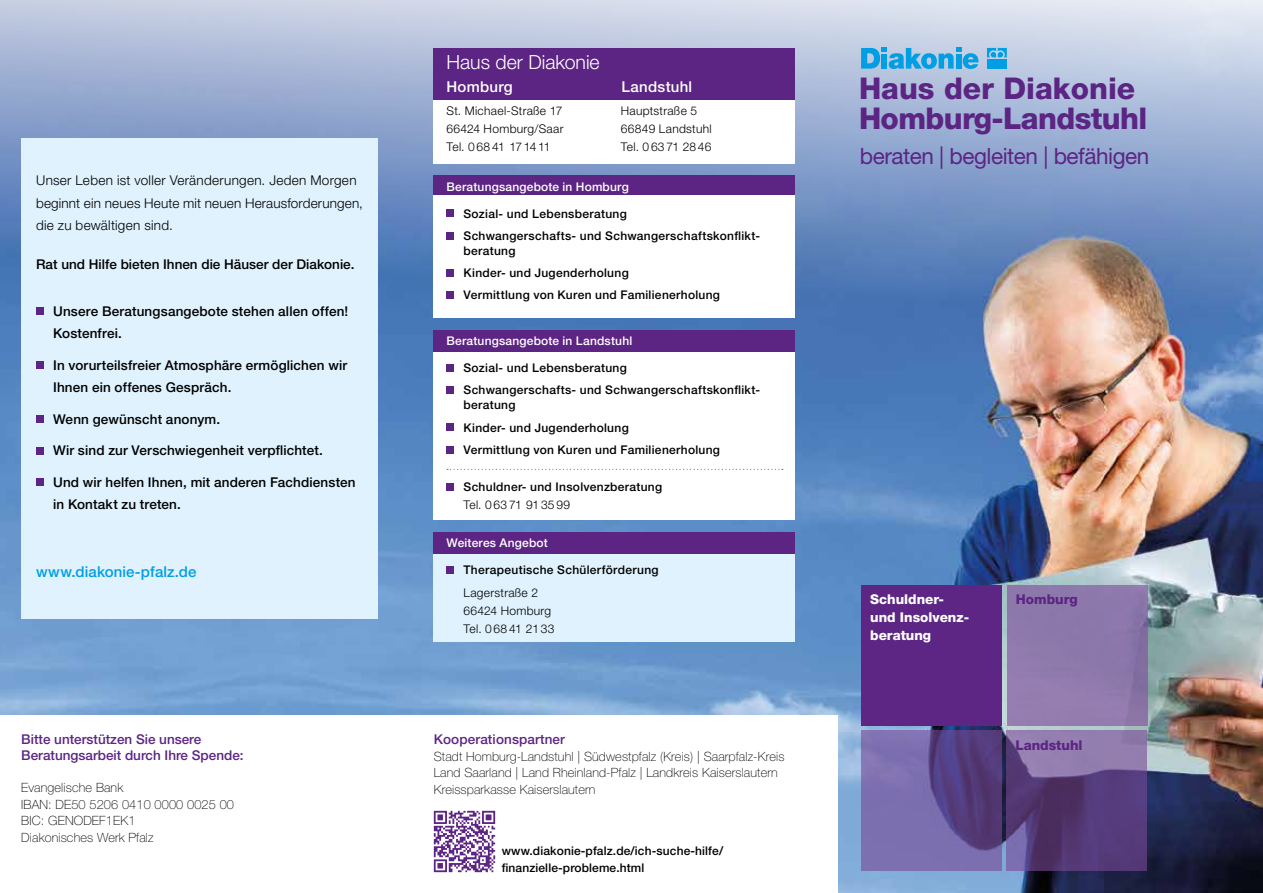
<style>
.page{position:relative;width:1263px;height:893px;background:#fff}
.page>*{position:absolute;margin:0;border:0;box-sizing:border-box;transform-origin:0 0}
.t1{font:800 30px/30px "Helvetica Neue LT Std";letter-spacing:-.02em;color:#5c2483}
.t2{font:22.5px "Helvetica Neue LT Std";letter-spacing:-.02em;color:#5c2483}
.t3{font:300 19.5px "Helvetica Neue LT Std";color:#fff}
.t4{font:500 15px "Helvetica Neue LT Std";letter-spacing:.005em;color:#009fe3}
.t5{font:500 15px "Helvetica Neue LT Std";letter-spacing:.015em;color:#fff}
.t6{font:500 13.5px/22.5px "Helvetica Neue LT Std";letter-spacing:.01em;color:#000}
.t7{font:300 13.5px/22.5px "Helvetica Neue LT Std";letter-spacing:.015em;color:#000}
.t8{font:500 13.5px/16.2px "Helvetica Neue LT Std";color:#5c2483}
.t9{font:800 13.5px/18px "Helvetica Neue LT Std";color:#fff}
.t10{font:800 13.5px "Helvetica Neue LT Std";color:#5c2483}
.t11{font:100 12.75px/16.5px "Helvetica Neue LT Std";letter-spacing:.01em;color:#000}
.t12{font:500 12px/22.2px "Helvetica Neue LT Std";letter-spacing:.025em;color:#000}
.t13{font:300 12px/18px "Helvetica Neue LT Std";letter-spacing:.025em;color:#000}
.t14{font:500 12px "Helvetica Neue LT Std";letter-spacing:.015em;color:#fff}
</style>
<div class="page">
<img style="left:0;top:0;width:1263px;height:893px">
<div style="left:0;top:716px;width:838px;height:177px;background:#fff"></div>
<svg style="left:861px;top:48px;width:117px;height:21px;background:#51b2e2"></svg>
<svg style="left:987px;top:48px;width:20px;height:9px"></svg>
<div style="left:987px;top:59px;width:9px;height:10px;background:#009fe3"></div>
<div style="left:998px;top:59px;width:9px;height:10px;background:#009fe3"></div>
<div style="left:1007px;top:585px;width:140px;height:140px;background:#8e78ac"></div>
<svg style="left:1006px;top:731px;width:141px;height:140px;background:#654d85"></svg>
<svg style="left:861px;top:731px;width:140px;height:140px;background:#6d5c9c"></svg>
<div style="left:861px;top:586px;width:140px;height:140px;background:#5e2684"></div>
<img style="left:433px;top:810px;width:63px;height:63px">
<div style="left:434px;top:553px;width:361px;height:89px;background:#dff2fd"></div>
<div style="left:434px;top:532px;width:361px;height:22px;background:#5c2483"></div>
<div style="left:446px;top:567px;width:7px;height:7px;background:#5c2483"></div>
<div style="left:434px;top:99px;width:361px;height:65px;background:#fff"></div>
<div style="left:434px;top:176px;width:361px;height:21px;background:#5c2483"></div>
<div style="left:434px;top:195px;width:361px;height:122px;background:#fff"></div>
<div style="left:446px;top:210px;width:7px;height:7px;background:#5c2483"></div>
<div style="left:446px;top:232px;width:7px;height:7px;background:#5c2483"></div>
<div style="left:446px;top:269px;width:7px;height:7px;background:#5c2483"></div>
<div style="left:446px;top:292px;width:7px;height:7px;background:#5c2483"></div>
<div style="left:434px;top:49px;width:361px;height:51px;background:#5c2483"></div>
<div style="left:434px;top:349px;width:361px;height:171px;background:#fff"></div>
<div style="left:434px;top:330px;width:361px;height:21px;background:#5c2483"></div>
<div style="left:446px;top:364px;width:7px;height:7px;background:#5c2483"></div>
<div style="left:446px;top:386px;width:7px;height:8px;background:#5c2483"></div>
<div style="left:446px;top:424px;width:7px;height:7px;background:#5c2483"></div>
<div style="left:446px;top:446px;width:7px;height:7px;background:#5c2483"></div>
<div style="left:446px;top:483px;width:7px;height:7px;background:#5c2483"></div>
<svg style="left:447px;top:469px;width:336px;height:1px"></svg>
<div style="left:21px;top:138px;width:356px;height:480px;background:#dff2fd"></div>
<div style="left:36px;top:307px;width:8px;height:8px;background:#5c2483"></div>
<div style="left:36px;top:361px;width:8px;height:8px;background:#5c2483"></div>
<div style="left:36px;top:415px;width:8px;height:8px;background:#5c2483"></div>
<div style="left:36px;top:447px;width:8px;height:7px;background:#5c2483"></div>
<div style="left:36px;top:478px;width:8px;height:8px;background:#5c2483"></div>
<p class="t7" style="left:36px;top:169px;width:328px">Unser Leben ist voller Veränderungen. Jeden Morgen beginnt ein neues Heute mit neuen Herausforderungen, die zu bewältigen sind.</p>
<p class="t6" style="left:36px;top:253px;width:320px">Rat und Hilfe bieten Ihnen die Häuser der Diakonie.</p>
<p class="t6" style="left:53px;top:299px;width:297px">Unsere Beratungsangebote stehen allen offen!<br>Kostenfrei.</p>
<p class="t6" style="left:53px;top:353px;width:295px">In vorurteilsfreier Atmosphäre ermöglichen wir<br>Ihnen ein offenes Gespräch.</p>
<p class="t6" style="left:53px;top:407px;width:169px">Wenn gewünscht anonym.</p>
<p class="t6" style="left:53px;top:439px;width:271px">Wir sind zur Verschwiegenheit verpflichtet.</p>
<p class="t6" style="left:53px;top:470px;width:304px">Und wir helfen Ihnen, mit anderen Fachdiensten in Kontakt zu treten.</p>
<p class="t4" style="left:36px;top:563px;width:162px">www.diakonie-pfalz.de</p>
<p class="t8" style="left:21px;top:731px;width:224px">Bitte unterstützen Sie unsere<br>Beratungsarbeit durch Ihre Spende:</p>
<p class="t11" style="left:21px;top:779px;width:214px">Evangelische Bank<br>IBAN: DE50 5206 0410 0000 0025 00<br>BIC: GENODEF1EK1<br>Diakonisches Werk Pfalz</p>
<h3 class="t3" style="left:446px;top:50px;width:155px">Haus der Diakonie</h3>
<p class="t5" style="left:446px;top:77px;width:68px">Homburg</p>
<p class="t5" style="left:621px;top:77px;width:72px">Landstuhl</p>
<p class="t13" style="left:446px;top:101px;width:119px;text-align:justify">St. Michael-Straße 17<br>66424 Homburg/Saar Tel. 0 68 41 17 14 11</p>
<p class="t13" style="left:621px;top:101px;width:92px">Hauptstraße 5<br>66849 Landstuhl<br>Tel. 0 63 71 28 46</p>
<p class="t14" style="left:446px;top:179px;width:184px">Beratungsangebote in Homburg</p>
<p class="t12" style="left:463px;top:202px;width:298px">Sozial- und Lebensberatung<br>Schwangerschafts- und Schwangerschaftskonflikt-</p>
<p class="t12" style="left:463px;top:239px;width:258px">beratung<br>Kinder- und Jugenderholung<br>Vermittlung von Kuren und Familienerholung</p>
<p class="t14" style="left:446px;top:334px;width:187px">Beratungsangebote in Landstuhl</p>
<p class="t12" style="left:463px;top:357px;width:298px">Sozial- und Lebensberatung<br>Schwangerschafts- und Schwangerschaftskonflikt-</p>
<p class="t12" style="left:463px;top:394px;width:258px">beratung<br>Kinder- und Jugenderholung<br>Vermittlung von Kuren und Familienerholung</p>
<p class="t12" style="left:463px;top:475px;width:200px">Schuldner- und Insolvenzberatung</p>
<p class="t13" style="left:463px;top:495px;width:108px">Tel. 0 63 71 91 35 99</p>
<p class="t14" style="left:446px;top:536px;width:103px">Weiteres Angebot</p>
<p class="t12" style="left:463px;top:559px;width:197px">Therapeutische Schülerförderung</p>
<p class="t13" style="left:463px;top:583px;width:92px">Lagerstraße 2<br>66424 Homburg<br>Tel. 0 68 41 21 33</p>
<p class="t8" style="left:434px;top:731px;width:133px">Kooperationspartner</p>
<p class="t11" style="left:434px;top:748px;width:352px">Stadt Homburg-Landstuhl | Südwestpfalz (Kreis) | Saarpfalz-Kreis<br>Land Saarland | Land Rheinland-Pfalz | Landkreis Kaiserslautern<br>Kreissparkasse Kaiserslautern</p>
<p class="t12" style="left:502px;top:843px;width:223px;line-height:16.5px">www.diakonie-pfalz.de/ich-suche-hilfe/ finanzielle-probleme.html</p>
<h1 class="t1" style="left:859px;top:73px;width:290px">Haus der Diakonie<br>Homburg-Landstuhl</h1>
<h2 class="t2" style="left:860px;top:143px;width:291px">beraten | begleiten | befähigen</h2>
<p class="t9" style="left:870px;top:591px;width:99px">Schuldner&shy;und Insolvenz&shy;beratung</p>
<p class="t10" style="left:1016px;top:591px;width:63px">Homburg</p>
<p class="t10" style="left:1015px;top:737px;width:69px">Landstuhl</p>
</div>
